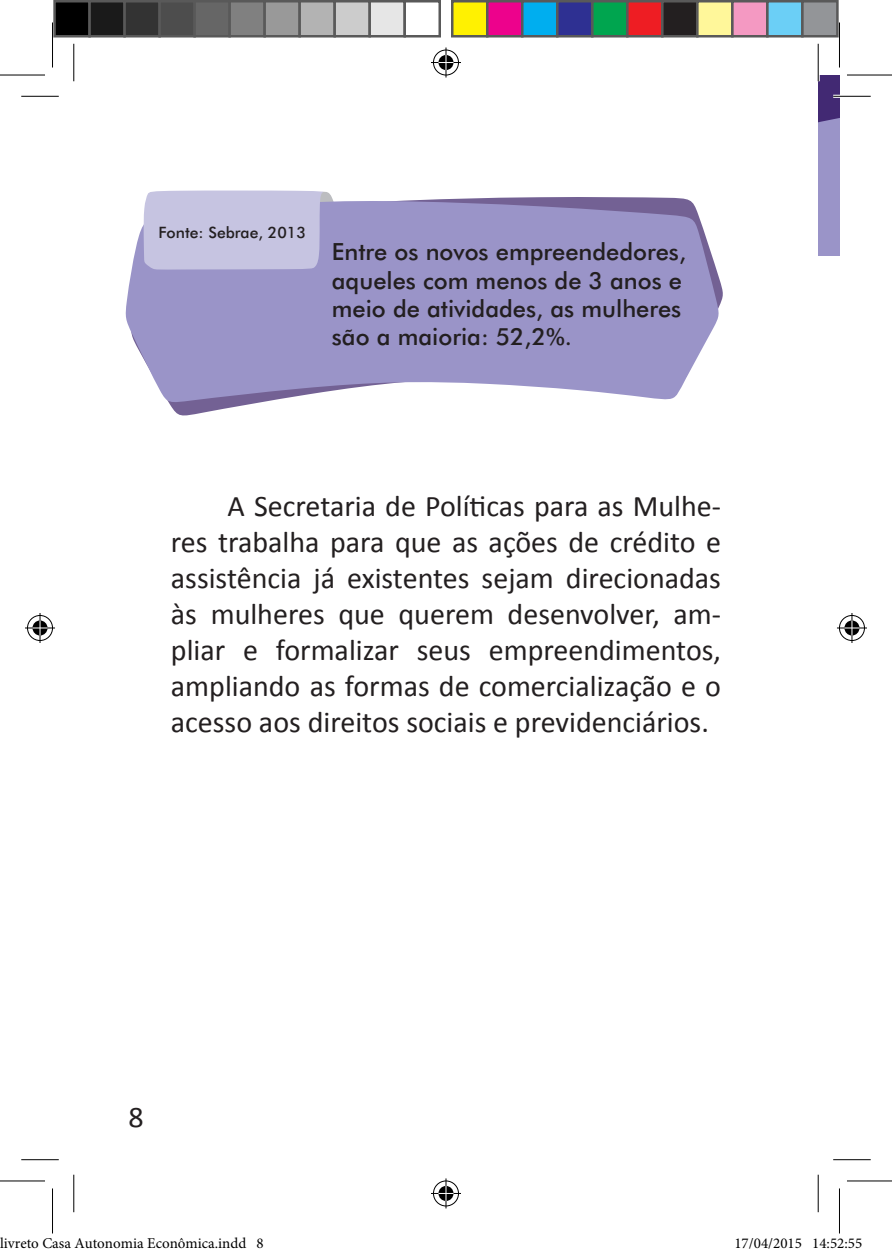
<style>
.page{position:relative;width:892px;height:1256px;background:#fff}
.page>*{position:absolute;margin:0;border:0;box-sizing:border-box;transform-origin:0 0}
.t1{font:30px/36px "Calibri";color:#231f20;text-align:justify}
.t2{font:500 23.75px/28.2px "Futura BT";color:#231f20}
.t3{font:500 22px/26.5px "Futura BT";color:#231f20}
.t4{font:500 19.5px "Futura BT";color:#231f20}
.t5{font:500 15.75px "Futura BT";color:#231f20}
.t6{font:15px "Minion Pro";color:#000}
</style>
<div class="page">
<div style="left:818px;top:75px;width:21px;height:181px;background:#9a94c8"></div>
<svg style="left:818px;top:75px;width:21px;height:48px"></svg>
<svg style="left:169px;top:197px;width:554px;height:219px"></svg>
<svg style="left:125px;top:201px;width:595px;height:203px;fill:#9a94c8"></svg>
<svg style="left:144px;top:190px;width:190px;height:80px"></svg>
<hr style="left:833px;top:95px;width:37px;height:3px;background:#fff">
<hr style="left:816px;top:44px;width:3px;height:37px;background:#fff">
<hr style="left:21px;top:96px;width:38px;height:1px;background:#000">
<hr style="left:833px;top:96px;width:37px;height:1px;background:#000">
<hr style="left:21px;top:1159px;width:38px;height:1px;background:#000">
<hr style="left:833px;top:1159px;width:37px;height:1px;background:#000">
<hr style="left:73px;top:44px;width:1px;height:37px;background:#000">
<hr style="left:73px;top:1174px;width:1px;height:38px;background:#000">
<hr style="left:817px;top:44px;width:1px;height:37px;background:#000">
<hr style="left:817px;top:1174px;width:1px;height:38px;background:#000">
<svg style="left:0;top:74px;width:45px;height:1px"></svg>
<svg style="left:847px;top:74px;width:45px;height:1px"></svg>
<hr style="left:0;top:75px;width:45px;height:1px;background:#000">
<hr style="left:847px;top:75px;width:45px;height:1px;background:#000">
<hr style="left:0;top:1180px;width:45px;height:1px;background:#000">
<hr style="left:847px;top:1180px;width:45px;height:1px;background:#000">
<hr style="left:52px;top:22px;width:1px;height:45px;background:#000">
<hr style="left:52px;top:1188px;width:1px;height:45px;background:#000">
<hr style="left:839px;top:22px;width:1px;height:45px;background:#000">
<hr style="left:839px;top:1188px;width:1px;height:45px;background:#000">
<div style="left:432px;top:48px;width:28px;height:29px;border:3px solid #fff;border-radius:50%"></div>
<hr style="left:431px;top:61px;width:30px;height:3px;background:#fff">
<hr style="left:444px;top:48px;width:3px;height:30px;background:#fff">
<div style="left:437px;top:53px;width:18px;height:19px;border:3px solid #fff;border-radius:50%"></div>
<div style="left:433px;top:50px;width:26px;height:25px;border:1px solid #000;border-radius:50%"></div>
<hr style="left:431px;top:62px;width:30px;height:1px;background:#000">
<hr style="left:445px;top:48px;width:1px;height:30px;background:#000">
<svg style="left:438px;top:55px;width:15px;height:15px"></svg>
<div style="left:432px;top:1179px;width:28px;height:28px;border:3px solid #fff;border-radius:50%"></div>
<hr style="left:431px;top:1191px;width:30px;height:4px;background:#fff">
<hr style="left:444px;top:1178px;width:3px;height:30px;background:#fff">
<div style="left:437px;top:1184px;width:18px;height:18px;border:3px solid #fff;border-radius:50%"></div>
<div style="left:433px;top:1180px;width:26px;height:26px;border:1px solid #000;border-radius:50%"></div>
<hr style="left:431px;top:1193px;width:30px;height:1px;background:#000">
<hr style="left:445px;top:1178px;width:1px;height:30px;background:#000">
<svg style="left:438px;top:1185px;width:15px;height:15px"></svg>
<div style="left:26px;top:614px;width:28px;height:28px;border:3px solid #fff;border-radius:50%"></div>
<hr style="left:25px;top:626px;width:30px;height:3px;background:#fff">
<svg style="left:38px;top:613px;width:4px;height:30px"></svg>
<div style="left:31px;top:619px;width:18px;height:18px;border:3px solid #fff;border-radius:50%"></div>
<div style="left:27px;top:615px;width:26px;height:26px;border:1px solid #000;border-radius:50%"></div>
<hr style="left:25px;top:627px;width:30px;height:1px;background:#000">
<hr style="left:40px;top:613px;width:1px;height:30px;background:#000">
<svg style="left:33px;top:620px;width:15px;height:15px"></svg>
<div style="left:838px;top:614px;width:28px;height:28px;border:3px solid #fff;border-radius:50%"></div>
<hr style="left:837px;top:626px;width:30px;height:3px;background:#fff">
<hr style="left:850px;top:613px;width:3px;height:30px;background:#fff">
<div style="left:843px;top:619px;width:18px;height:18px;border:3px solid #fff;border-radius:50%"></div>
<div style="left:839px;top:615px;width:25px;height:26px;border:1px solid #000;border-radius:50%"></div>
<hr style="left:837px;top:627px;width:30px;height:1px;background:#000">
<hr style="left:851px;top:613px;width:1px;height:30px;background:#000">
<svg style="left:844px;top:620px;width:15px;height:15px"></svg>
<div style="left:55px;top:1px;width:35px;height:35px;background:#000"></div>
<div style="left:53px;top:0;width:38px;height:38px;border:2px solid #595959"></div>
<div style="left:90px;top:1px;width:35px;height:35px;background:#1a1a1a"></div>
<div style="left:88px;top:0;width:38px;height:38px;border:2px solid #595959"></div>
<div style="left:125px;top:1px;width:35px;height:35px;background:#333"></div>
<div style="left:123px;top:0;width:38px;height:38px;border:2px solid #595959"></div>
<div style="left:160px;top:1px;width:35px;height:35px;background:#4d4d4d"></div>
<div style="left:158px;top:0;width:38px;height:38px;border:2px solid #595959"></div>
<div style="left:195px;top:1px;width:35px;height:35px;background:#666"></div>
<div style="left:193px;top:0;width:38px;height:38px;border:2px solid #595959"></div>
<div style="left:230px;top:1px;width:35px;height:35px;background:#808080"></div>
<div style="left:228px;top:0;width:38px;height:38px;border:2px solid #595959"></div>
<div style="left:265px;top:1px;width:35px;height:35px;background:#999"></div>
<div style="left:263px;top:0;width:38px;height:38px;border:2px solid #595959"></div>
<div style="left:300px;top:1px;width:35px;height:35px;background:#b3b3b3"></div>
<div style="left:298px;top:0;width:38px;height:38px;border:2px solid #595959"></div>
<div style="left:335px;top:1px;width:35px;height:35px;background:#ccc"></div>
<div style="left:333px;top:0;width:38px;height:38px;border:2px solid #595959"></div>
<div style="left:370px;top:1px;width:35px;height:35px;background:#e6e6e6"></div>
<div style="left:368px;top:0;width:38px;height:38px;border:2px solid #595959"></div>
<div style="left:403px;top:0;width:38px;height:38px;border:2px solid #595959"></div>
<div style="left:452px;top:1px;width:35px;height:35px;background:#fff101"></div>
<div style="left:451px;top:0;width:37px;height:38px;border:2px solid #595959"></div>
<div style="left:487px;top:1px;width:35px;height:35px;background:#ed028c"></div>
<div style="left:486px;top:0;width:37px;height:38px;border:2px solid #595959"></div>
<div style="left:522px;top:1px;width:35px;height:35px;background:#00aeef"></div>
<div style="left:521px;top:0;width:37px;height:38px;border:2px solid #595959"></div>
<div style="left:557px;top:1px;width:35px;height:35px;background:#2e3092"></div>
<div style="left:556px;top:0;width:37px;height:38px;border:2px solid #595959"></div>
<div style="left:592px;top:1px;width:35px;height:35px;background:#00a54f"></div>
<div style="left:591px;top:0;width:37px;height:38px;border:2px solid #595959"></div>
<div style="left:627px;top:1px;width:35px;height:35px;background:#ee1d23"></div>
<div style="left:626px;top:0;width:37px;height:38px;border:2px solid #595959"></div>
<div style="left:662px;top:1px;width:35px;height:35px;background:#231f20"></div>
<div style="left:661px;top:0;width:37px;height:38px;border:2px solid #595959"></div>
<div style="left:697px;top:1px;width:35px;height:35px;background:#fff79a"></div>
<div style="left:696px;top:0;width:37px;height:38px;border:2px solid #595959"></div>
<div style="left:732px;top:1px;width:35px;height:35px;background:#f499c2"></div>
<div style="left:731px;top:0;width:37px;height:38px;border:2px solid #595959"></div>
<div style="left:767px;top:1px;width:35px;height:35px;background:#6bcff6"></div>
<div style="left:766px;top:0;width:37px;height:38px;border:2px solid #595959"></div>
<div style="left:802px;top:1px;width:35px;height:35px;background:#939598"></div>
<div style="left:801px;top:0;width:37px;height:38px;border:2px solid #595959"></div>
<div style="left:754px;top:1238px;width:7px;height:11px;border:1px solid #fff;border-radius:50%"></div>
<div style="left:755px;top:1238px;width:4px;height:10px;border:1px solid #fff;border-radius:50%"></div>
<div style="left:780px;top:1238px;width:7px;height:11px;border:1px solid #fff;border-radius:50%"></div>
<div style="left:781px;top:1238px;width:5px;height:10px;border:1px solid #fff;border-radius:50%"></div>
<p class="t5" style="left:158px;top:223px;width:149px">Fonte: Sebrae, 2013</p>
<p class="t2" style="left:332px;top:237px;width:356px">Entre os novos empreendedores, aqueles com menos de 3 anos e meio de atividades, as mulheres são a maioria: 52,2%.</p>
<p class="t3" style="left:332px;top:482px;width:315px">As mulheres tem buscado mais</p>
<p class="t3" style="left:332px;top:535px;width:344px">das matrículas no Ensino Superior e 53,8% no Ensino Profissional.</p>
<p class="t1" style="left:171px;top:488px;width:551px;text-indent:57px">A Secretaria de Políticas para as Mulhe&shy;res trabalha para que as ações de crédito e assistência já existentes sejam direcionadas às mulheres que querem desenvolver, am&shy;pliar e formalizar seus empreendimentos, ampliando as formas de comercialização e o acesso aos direitos sociais e previdenciários.</p>
<p class="t4" style="left:331px;top:709px;width:345px">As mulheres gastam mais de 27 horas</p>
<p class="t1" style="left:128px;top:1099px;width:17px">8</p>
<p class="t6" style="left:0;top:1233px;width:265px">livreto Casa Autonomia Econômica.indd 8</p>
<p class="t6" style="left:734px;top:1233px;width:129px">17/04/2015 14:52:55</p>
</div>
